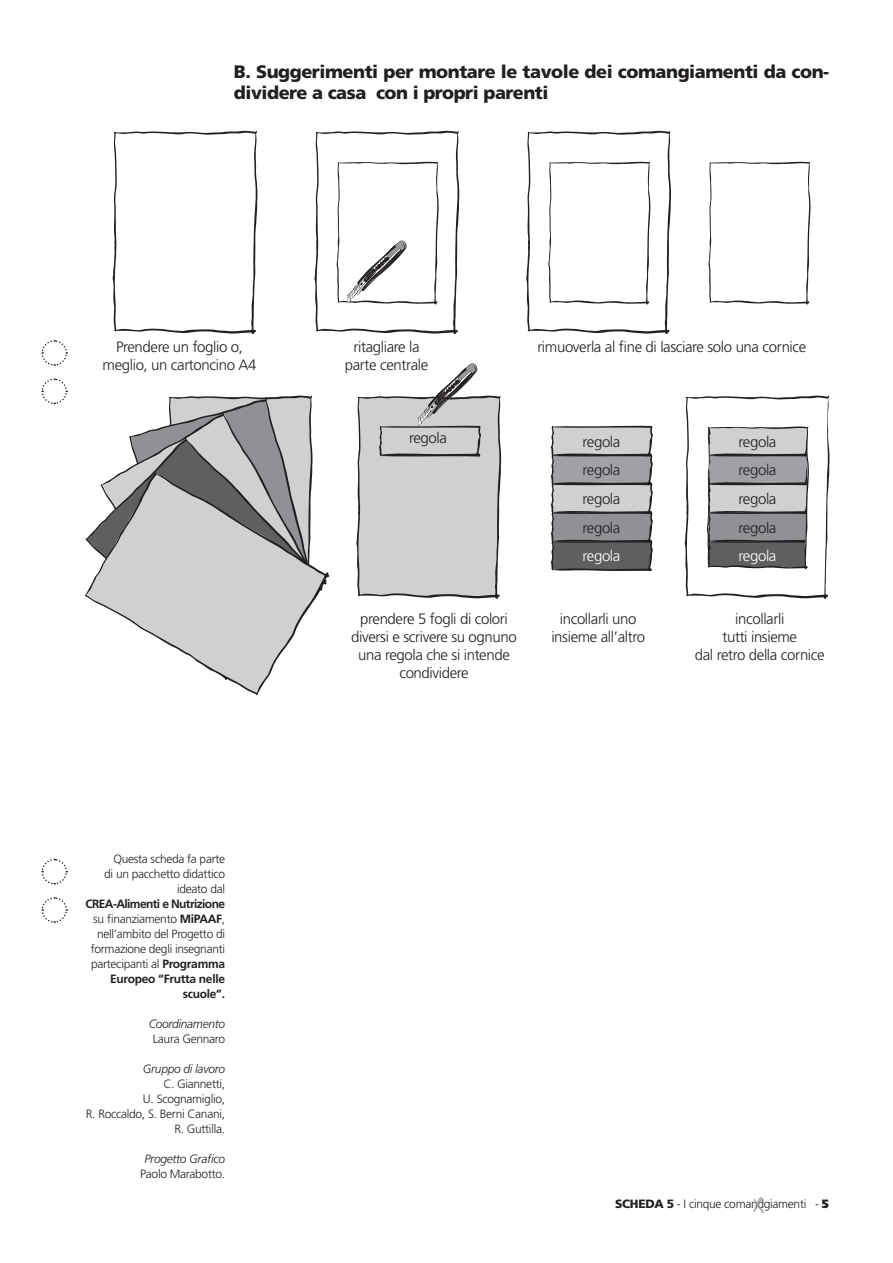
<style>
.page{position:relative;width:893px;height:1263px;background:#fff}
.page>*{position:absolute;margin:0;border:0;box-sizing:border-box;transform-origin:0 0}
.t1{font:900 18px/21px "Frutiger";letter-spacing:-.025em;color:#231f20}
.t2{font:300 15px/18px "Frutiger";letter-spacing:-.025em;color:#231f20;text-align:center}
.t3{font:300 15px "Frutiger";letter-spacing:-.025em;color:#fff}
.t4{font:300 12px/15px "Frutiger";letter-spacing:-.025em;color:#231f20;text-align:right}
.t5{font:italic 300 12px "Frutiger";letter-spacing:-.025em;color:#231f20}
.s1{font-weight:700}
.s2{font-weight:900}
</style>
<div class="page">
<svg style="left:41px;top:340px;width:27px;height:26px"></svg>
<svg style="left:41px;top:858px;width:27px;height:27px"></svg>
<svg style="left:41px;top:378px;width:27px;height:27px"></svg>
<svg style="left:41px;top:897px;width:27px;height:26px"></svg>
<svg style="left:753px;top:1197px;width:11px;height:17px"></svg>
<svg style="left:112px;top:131px;width:146px;height:203px"></svg>
<svg style="left:526px;top:131px;width:145px;height:204px"></svg>
<svg style="left:85px;top:395px;width:245px;height:300px"></svg>
<svg style="left:551px;top:426px;width:102px;height:145px;background:#969699"></svg>
<svg style="left:708px;top:161px;width:103px;height:144px"></svg>
<svg style="left:684px;top:395px;width:145px;height:204px"></svg>
<svg style="left:314px;top:131px;width:146px;height:203px"></svg>
<svg style="left:356px;top:363px;width:145px;height:236px;background:#cbcccd"></svg>
<h1 class="t1" style="left:234px;top:61px;width:597px">B. Suggerimenti per montare le tavole dei comangiamenti da con&shy;dividere a casa con i propri parenti</h1>
<p class="t2" style="left:103px;top:338px;width:155px">Prendere un foglio o, meglio, un cartoncino A4</p>
<p class="t4" style="left:104px;top:851px;width:122px">Questa scheda fa parte di un pacchetto didattico ideato dal</p>
<p class="t4" style="left:85px;top:896px;width:141px"><span class="s1">CREA-Alimenti e Nutrizione </span>su finanziamento <span class="s1">MiPAAF</span>, nell’ambito del Progetto di formazione degli insegnanti partecipanti al <span class="s1">Programma<br>Europeo “Frutta nelle scuole”.</span></p>
<p class="t5" style="left:149px;top:1017px;width:78px">Coordinamento</p>
<p class="t4" style="left:153px;top:1031px;width:74px">Laura Gennaro</p>
<p class="t5" style="left:143px;top:1062px;width:84px">Gruppo di lavoro</p>
<p class="t4" style="left:86px;top:1076px;width:141px">C. Giannetti,<br>U. Scognamiglio,<br>R. Roccaldo, S. Berni Canani,<br>R. Guttilla.</p>
<p class="t5" style="left:145px;top:1152px;width:82px">Progetto Grafico</p>
<p class="t4" style="left:140px;top:1166px;width:86px">Paolo Marabotto.</p>
<p class="t2" style="left:345px;top:338px;width:85px">ritagliare la parte centrale</p>
<p class="t2" style="left:537px;top:338px;width:270px">rimuoverla al fine di lasciare solo una cornice</p>
<p class="t2" style="left:409px;top:429px;width:39px">regola</p>
<p class="t2" style="left:583px;top:432px;width:39px">regola</p>
<p class="t2" style="left:739px;top:432px;width:39px">regola</p>
<p class="t2" style="left:583px;top:461px;width:39px">regola</p>
<p class="t2" style="left:739px;top:461px;width:39px">regola</p>
<p class="t2" style="left:583px;top:490px;width:39px">regola</p>
<p class="t2" style="left:739px;top:490px;width:39px">regola</p>
<p class="t2" style="left:583px;top:518px;width:39px">regola</p>
<p class="t2" style="left:739px;top:518px;width:39px">regola</p>
<p class="t3" style="left:583px;top:548px;width:39px">regola</p>
<p class="t3" style="left:739px;top:548px;width:39px">regola</p>
<p class="t2" style="left:351px;top:610px;width:167px">prendere 5 fogli di colori diversi e scrivere su ognuno una regola che si intende condividere</p>
<p class="t2" style="left:551px;top:610px;width:95px">incollarli uno insieme all’altro</p>
<p class="t2" style="left:695px;top:610px;width:131px">incollarli<br>tutti insieme<br>dal retro della cornice</p>
<p class="t4" style="left:615px;top:1196px;width:215px"><span class="s2">SCHEDA 5</span> - I cinque comandgiamenti - <span class="s2">5</span></p>
</div>
